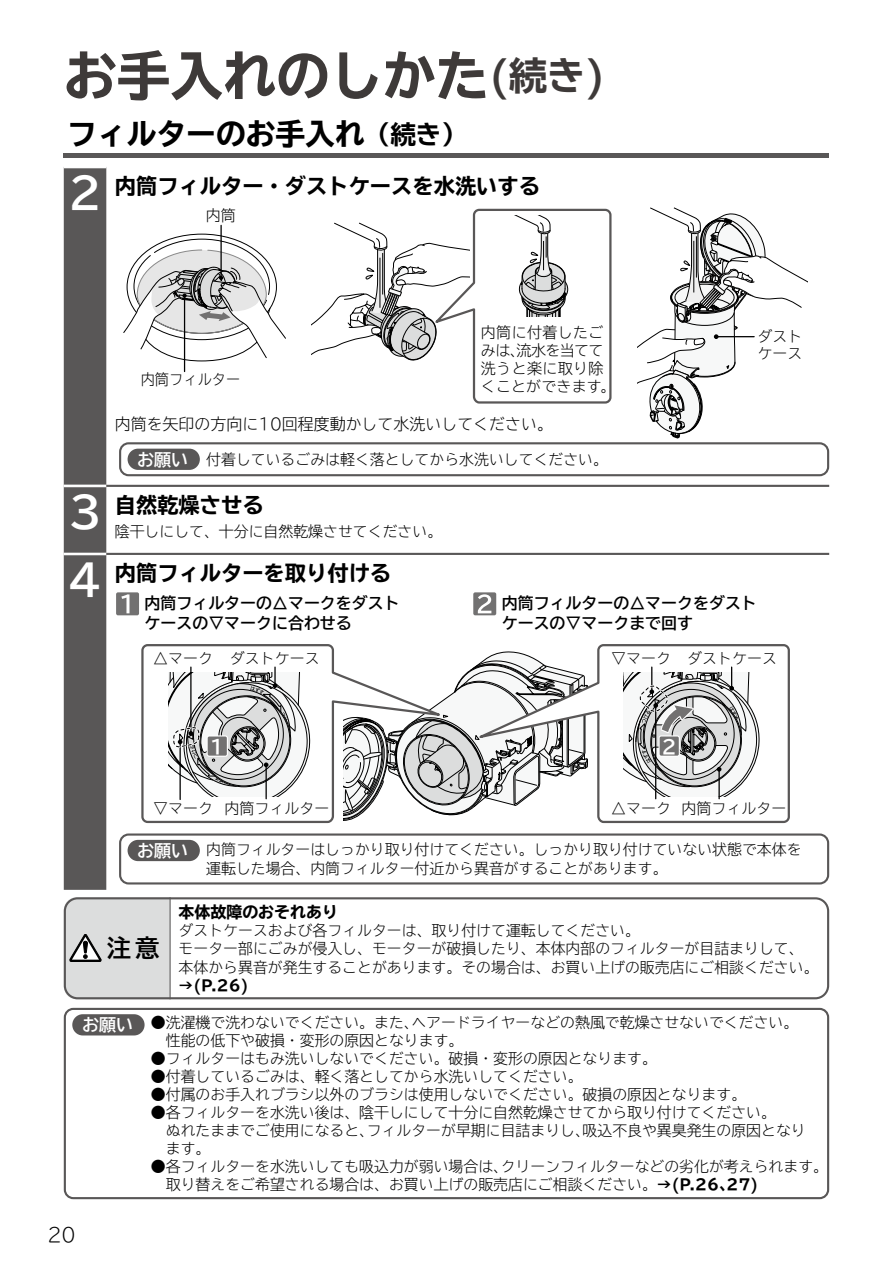
<style>
.page{position:relative;width:893px;height:1263px;background:#fff}
.page>*{position:absolute;margin:0;border:0;box-sizing:border-box;transform-origin:0 0}
.t1{font:700 expanded 53.1px "TBUD Go Std";color:#3e3a39}
.t2{font:700 expanded 29.7px "TBUD Go Std";color:#000}
.t3{font:24.3px "TBUD Go Std Bold 90 pv RKSJ H";color:#000}
.t4{font:700 expanded 21.3px "TBUD Go Std";color:#000}
.t5{font:300 19.2px "TBUDR Go Std Super";color:#000}
.t6{font:18.9px "TBUD Go Std Bold 90 pv RKSJ H";color:#fff}
.t7{font:700 16.95px "TBUD Go Std";color:#fff}
.t8{font:700 15.9px/19.2px "TBUD Go Std";color:#000}
.t9{font:300 15.9px "TBUD Go Std Super";color:#000}
.t10{font:700 expanded 15.9px "TBUD Go Std";color:#000}
.t11{font:15px/16.5px "TBUD Go Std Super Light 90 pv RKSJ H";color:#000}
.t12{font:15px/18px "TBUD Go Std Super Light 90 pv RKSJ H";letter-spacing:.025em;color:#000}
.t13{font:15px "TBUD Go Std Super Light 90 pv RKSJ H";color:#000;scale:.95 1}
.t14{font:300 14.85px/18px "TBUD Go Std Super";color:#000}
.t15{font:700 expanded 14.85px "TBUD Go Std";color:#000}
.s1{font-size:38.25px}
.s2{font-size:25.5px}
.s3{font-stretch:normal;font-size:42.45px;color:#fff}
.s4{font-family:"TBUD Go Std";font-weight:700;font-size:16.95px;color:#fff}
.s5{font-family:"TBUD Go Std";font-weight:700;font-stretch:expanded}
</style>
<div class="page">
<div style="left:64px;top:169px;width:42px;height:721px;background:#595757"></div>
<hr style="left:64px;top:485px;width:42px;height:1px;background:#fff">
<hr style="left:64px;top:486px;width:42px;height:1px;background:#fff">
<hr style="left:64px;top:553px;width:42px;height:1px;background:#fff">
<hr style="left:64px;top:554px;width:42px;height:1px;background:#fff">
<hr style="left:106px;top:485px;width:723px;height:2px;background:#595757">
<hr style="left:106px;top:553px;width:723px;height:2px;background:#595757">
<div style="left:119px;top:442px;width:710px;height:34px;border:2px solid #595757;border-radius:9px"></div>
<div style="left:128px;top:449px;width:72px;height:21px;background:#595757;border-radius:11px"></div>
<hr style="left:184px;top:296px;width:1px;height:75px;background:#000">
<hr style="left:220px;top:225px;width:2px;height:53px;background:#000">
<svg style="left:123px;top:239px;width:163px;height:123px"></svg>
<hr style="left:64px;top:153px;width:765px;height:4px;background:#595757">
<svg style="left:311px;top:208px;width:301px;height:196px"></svg>
<svg style="left:638px;top:207px;width:170px;height:232px"></svg>
<div style="left:116px;top:592px;width:23px;height:23px;background:#727171;border-radius:2px"></div>
<svg style="left:121px;top:594px;width:8px;height:19px"></svg>
<div style="left:473px;top:592px;width:23px;height:23px;background:#727171;border-radius:2px"></div>
<svg style="left:478px;top:594px;width:13px;height:19px"></svg>
<svg style="left:456px;top:678px;width:5px;height:137px"></svg>
<svg style="left:461px;top:644px;width:329px;height:179px"></svg>
<svg style="left:141px;top:644px;width:315px;height:179px"></svg>
<hr style="left:265px;top:765px;width:2px;height:34px;background:#000">
<hr style="left:179px;top:742px;width:2px;height:57px;background:#000">
<hr style="left:718px;top:769px;width:2px;height:30px;background:#000">
<hr style="left:655px;top:705px;width:1px;height:94px;background:#000">
<svg style="left:168px;top:667px;width:142px;height:129px"></svg>
<svg style="left:623px;top:667px;width:136px;height:129px"></svg>
<div style="left:119px;top:833px;width:710px;height:51px;border:2px solid #595757;border-radius:9px"></div>
<div style="left:128px;top:840px;width:72px;height:21px;background:#595757;border-radius:11px"></div>
<div style="left:64px;top:1008px;width:765px;height:191px;border:2px solid #595757;border-radius:9px"></div>
<div style="left:72px;top:1014px;width:73px;height:21px;background:#595757;border-radius:11px"></div>
<div style="left:64px;top:897px;width:765px;height:102px;border:2px solid #595757;border-radius:13px"></div>
<hr style="left:170px;top:897px;width:1px;height:102px;background:#595757">
<svg style="left:64px;top:897px;width:106px;height:102px"></svg>
<h1 class="t1" style="left:64px;top:46px;width:543px">お手入れのしかた<span class="s1">(続き)</span></h1>
<h2 class="t2" style="left:67px;top:118px;width:401px">フィルターのお手入れ<span class="s2">（続き）</span></h2>
<h3 class="t4" style="left:68px;top:174px;width:473px"><span class="s3">2</span> 内筒フィルター・ダストケースを水洗いする</h3>
<p class="t11" style="left:206px;top:206px;width:31px">内筒</p>
<p class="t13" style="left:141px;top:367px;width:107px">内筒フィルター</p>
<p class="t12" style="left:481px;top:323px;width:136px">内筒に付着したごみは､流水を当てて洗うと楽に取り除くことができます。</p>
<p class="t11" style="left:757px;top:328px;width:46px">ダストケース</p>
<p class="t9" style="left:115px;top:411px;width:440px">内筒を矢印の方向に10回程度動かして水洗いしてください。</p>
<p class="t14" style="left:137px;top:450px;width:472px"><span class="s4">お願い</span> 付着しているごみは軽く落としてから水洗いしてください。</p>
<h3 class="t4" style="left:68px;top:493px;width:197px"><span class="s3">3</span> 自然乾燥させる</h3>
<p class="t14" style="left:115px;top:522px;width:329px">陰干しにして、十分に自然乾燥させてください。</p>
<h3 class="t4" style="left:68px;top:561px;width:324px"><span class="s3">4</span> 内筒フィルターを取り付ける</h3>
<p class="t8" style="left:145px;top:594px;width:257px">内筒フィルターの△マークをダストケースの▽マークに合わせる</p>
<p class="t8" style="left:502px;top:594px;width:257px">内筒フィルターの△マークをダストケースの▽マークまで回す</p>
<p class="t11" style="left:153px;top:650px;width:62px">△マーク</p>
<p class="t11" style="left:230px;top:650px;width:91px">ダストケース</p>
<p class="t11" style="left:611px;top:650px;width:168px">▽マーク ダストケース</p>
<p class="t6" style="left:210px;top:731px;width:16px">1</p>
<p class="t6" style="left:662px;top:731px;width:16px">2</p>
<p class="t11" style="left:153px;top:800px;width:62px">▽マーク</p>
<p class="t11" style="left:224px;top:800px;width:106px">内筒フィルター</p>
<p class="t11" style="left:611px;top:800px;width:177px">△マーク 内筒フィルター</p>
<p class="t7" style="left:137px;top:837px;width:53px">お願い</p>
<p class="t14" style="left:206px;top:839px;width:612px;line-height:19.2px">内筒フィルターはしっかり取り付けてください。しっかり取り付けていない状態で本体を　運転した場合、内筒フィルター付近から異音がすることがあります。</p>
<h3 class="t3" style="left:107px;top:928px;width:54px">注意</h3>
<p class="t10" style="left:179px;top:903px;width:161px">本体故障のおそれあり</p>
<p class="t14" style="left:179px;top:921px;width:656px">ダストケースおよび各フィルターは、取り付けて運転してください。<br>モーター部にごみが侵入し、モーターが破損したり、本体内部のフィルターが目詰まりして、　　本体から異音が発生することがあります。その場合は、お買い上げの販売店にご相談ください。</p>
<p class="t15" style="left:179px;top:977px;width:71px">→(P.26)</p>
<p class="t7" style="left:82px;top:1011px;width:53px">お願い</p>
<p class="t5" style="left:47px;top:1218px;width:30px">20</p>
<p class="t14" style="left:151px;top:1013px;width:641px">●洗濯機で洗わないでください。また､ヘアードライヤーなどの熱風で乾燥させないでください｡　性能の低下や破損・変形の原因となります。</p>
<p class="t14" style="left:151px;top:1049px;width:507px">●フィルターはもみ洗いしないでください。破損・変形の原因となります。</p>
<p class="t14" style="left:151px;top:1067px;width:433px">●付着しているごみは、軽く落としてから水洗いしてください。</p>
<p class="t14" style="left:151px;top:1085px;width:597px">●付属のお手入れブラシ以外のブラシは使用しないでください。破損の原因となります。</p>
<p class="t14" style="left:151px;top:1103px;width:627px">●各フィルターを水洗い後は、陰干しにして十分に自然乾燥させてから取り付けてください。</p>
<p class="t14" style="left:151px;top:1121px;width:671px">　ぬれたままでご使用になると､フィルターが早期に目詰まりし､吸込不良や異臭発生の原因となり　</p>
<p class="t14" style="left:166px;top:1139px;width:39px">ます｡</p>
<p class="t14" style="left:151px;top:1157px;width:671px">●各フィルターを水洗いしても吸込力が弱い場合は､クリーンフィルターなどの劣化が考えられます｡　取り替えをご希望される場合は、お買い上げの販売店にご相談ください。<span class="s5">→(P.26､27)</span></p>
</div>
